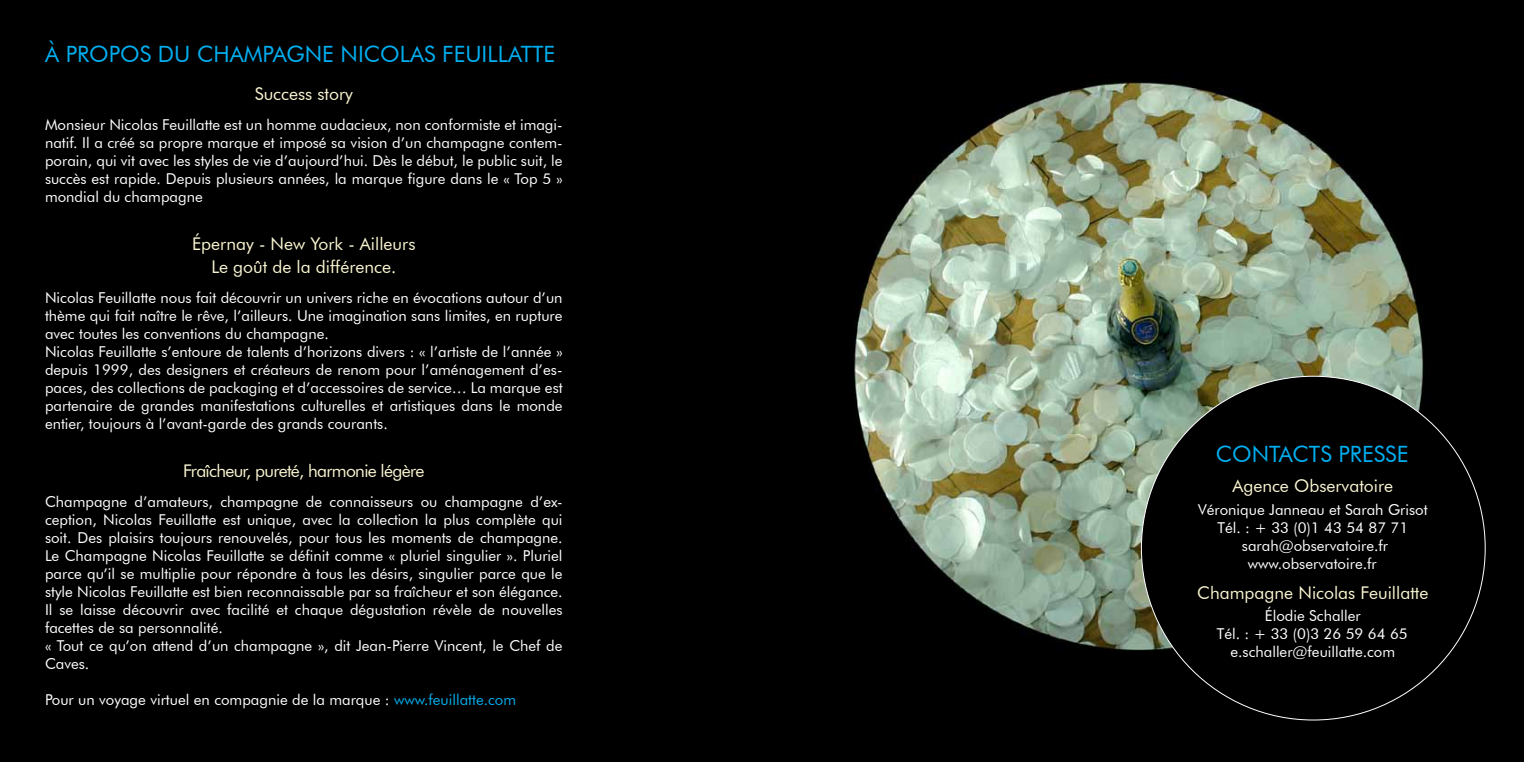
<style>
.page{position:relative;width:1524px;height:762px;background:#000}
.page>*{position:absolute;margin:0;border:0;box-sizing:border-box;transform-origin:0 0}
.t1{font:22.5px "Futura BT";color:#00aeef}
.t2{font:17.5px/22.5px "Futura BT";color:#fbf6d2;text-align:center}
.t3{font:17.5px "Futura BT";letter-spacing:-.04em;color:#fbf6d2}
.t4{font:15px/18px "Futura BT";color:#fff;text-align:center}
.s1{color:#00aeef}
</style>
<div class="page">
<img style="left:854px;top:82px;width:620px;height:596px">
<div style="left:1141px;top:376px;width:344px;height:344px;background:#000;border-radius:50%"></div>
<h1 class="t1" style="left:45px;top:40px;width:512px">À PROPOS DU CHAMPAGNE NICOLAS FEUILLATTE</h1>
<p class="t2" style="left:255px;top:83px;width:100px">Success story</p>
<p class="t4" style="left:45px;top:116px;width:519px;text-align:justify">Monsieur Nicolas Feuillatte est un homme audacieux, non conformiste et imagi&shy;natif. Il a créé sa propre marque et imposé sa vision d’un champagne contem&shy;porain, qui vit avec les styles de vie d’aujourd’hui. Dès le début, le public suit, le succès est rapide. Depuis plusieurs années, la marque figure dans le « Top 5 » mondial du champagne</p>
<p class="t2" style="left:192px;top:233px;width:225px">Épernay - New York - Ailleurs<br>Le goût de la différence.</p>
<p class="t4" style="left:45px;top:288px;width:519px;text-align:left">Nicolas Feuillatte nous fait découvrir un univers riche en évocations autour d’un thème qui fait naître le rêve, l’ailleurs. Une imagination sans limites, en rupture avec toutes les conventions du champagne.<br>Nicolas Feuillatte s’entoure de talents d’horizons divers : « l’artiste de l’année » depuis 1999, des designers et créateurs de renom pour l’aménagement d’es&shy;paces, des collections de packaging et d’accessoires de service… La marque est partenaire de grandes manifestations culturelles et artistiques dans le monde entier, toujours à l’avant-garde des grands courants.</p>
<p class="t3" style="left:183px;top:460px;width:243px">Fraîcheur, pureté, harmonie légère</p>
<p class="t4" style="left:45px;top:492px;width:519px;text-align:left">Champagne d’amateurs, champagne de connaisseurs ou champagne d’ex&shy;ception, Nicolas Feuillatte est unique, avec la collection la plus complète qui soit. Des plaisirs toujours renouvelés, pour tous les moments de champagne.<br>Le Champagne Nicolas Feuillatte se définit comme « pluriel singulier ». Pluriel parce qu’il se multiplie pour répondre à tous les désirs, singulier parce que le style Nicolas Feuillatte est bien reconnaissable par sa fraîcheur et son élégance.<br>Il se laisse découvrir avec facilité et chaque dégustation révèle de nouvelles facettes de sa personnalité.<br>« Tout ce qu’on attend d’un champagne », dit Jean-Pierre Vincent, le Chef de Caves.</p>
<p class="t4" style="left:45px;top:690px;width:473px">Pour un voyage virtuel en compagnie de la marque : <span class="s1">www.feuillatte.com</span></p>
<h1 class="t1" style="left:1216px;top:440px;width:194px">CONTACTS PRESSE</h1>
<p class="t2" style="left:1232px;top:475px;width:162px">Agence Observatoire</p>
<p class="t4" style="left:1198px;top:500px;width:231px">Véronique Janneau et Sarah Grisot<br>Tél. : + 33 (0)1 43 54 87 71 sarah@observatoire.fr www.observatoire.fr</p>
<p class="t2" style="left:1197px;top:581px;width:233px">Champagne Nicolas Feuillatte</p>
<p class="t4" style="left:1217px;top:607px;width:192px">Élodie Schaller<br>Tél. : + 33 (0)3 26 59 64 65 e.schaller@feuillatte.com</p>
</div>
